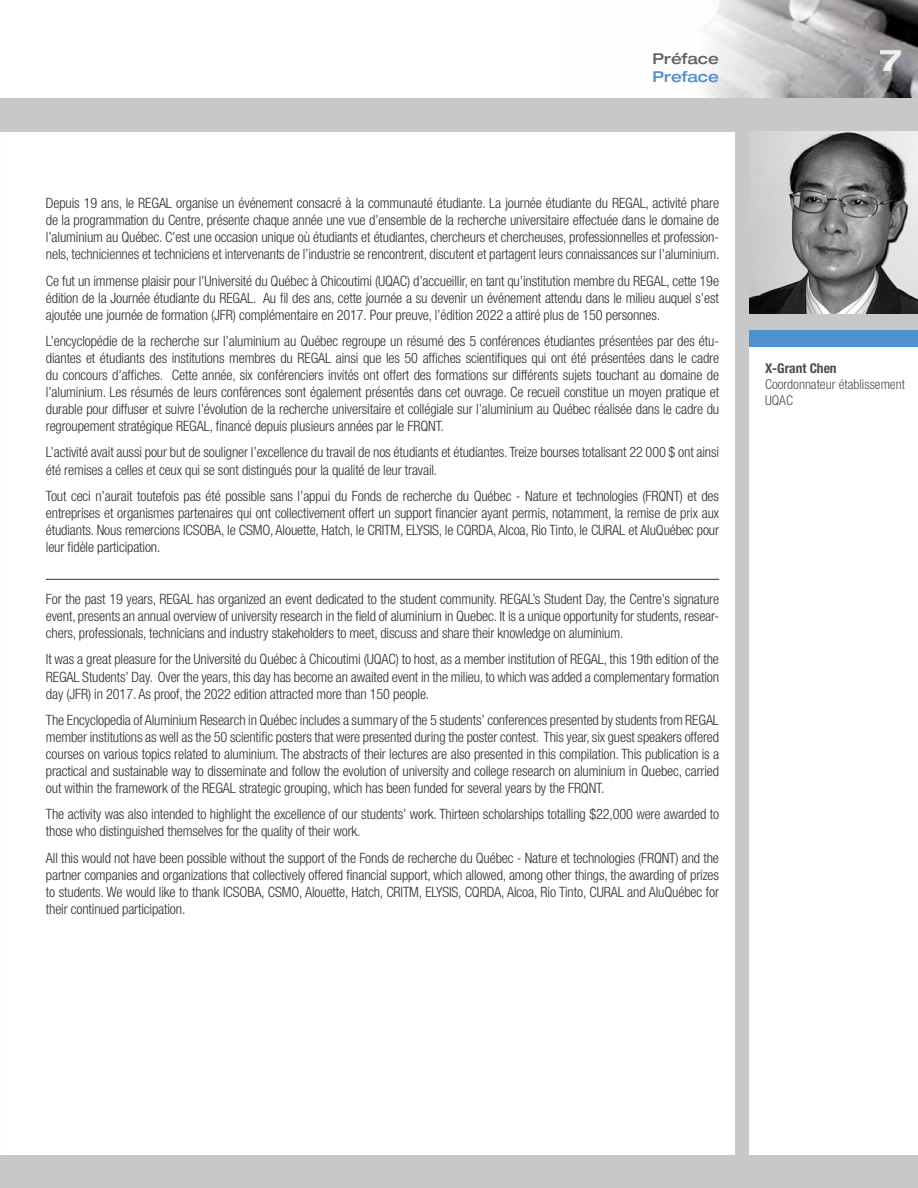
<style>
.page{position:relative;width:918px;height:1188px;background:#fff}
.page>*{position:absolute;margin:0;border:0;box-sizing:border-box;transform-origin:0 0}
.t1{font:700 expanded 30px "Helvetica Neue LT Std";color:#fff}
.Titre_Fr_droite_Conf{font:500 expanded 15px "Helvetica Neue LT Std";color:#636366}
.Titre_Ang_droite_Conf{font:500 expanded 15px "Helvetica Neue LT Std";color:#4f91cc}
.Texte_intro_sans_césure{font:300 condensed 14.25px/17.1px "Helvetica Neue LT Std";letter-spacing:-.01em;color:#312f30;text-align:justify}
.Université_droite{font:300 condensed 13.5px/16.2px "Helvetica Neue LT Std";color:#4b4c4d}
.s1{font-weight:700}
</style>
<div class="page">
<img style="left:566px;top:0;width:352px;height:99px">
<div style="left:0;top:99px;width:918px;height:1089px;background:#c7c8ca"></div>
<div style="left:0;top:132px;width:734px;height:1023px;background:#fff"></div>
<hr style="left:0;top:133px;width:1px;height:1023px;background:#414243">
<div style="left:750px;top:346px;width:168px;height:809px;background:#fff"></div>
<div style="left:750px;top:330px;width:168px;height:16px;background:#4f91cc"></div>
<hr style="left:46px;top:579px;width:673px;height:1px;background:#312f30">
<img style="left:750px;top:132px;width:168px;height:181px">
<p class="Titre_Fr_droite_Conf" style="left:652px;top:50px;width:68px">Préface</p>
<h1 class="t1" style="left:880px;top:41px;width:24px">7</h1>
<p class="Titre_Ang_droite_Conf" style="left:652px;top:68px;width:68px">Preface</p>
<p class="Texte_intro_sans_césure" style="left:46px;top:194px;width:675px">Depuis 19 ans, le REGAL organise un événement consacré à la communauté étudiante. La journée étudiante du REGAL, activité phare de la programmation du Centre, présente chaque année une vue d’ensemble de la recherche universitaire effectuée dans le domaine de l’aluminium au Québec. C’est une occasion unique où étudiants et étudiantes, chercheurs et chercheuses, professionnelles et profession&shy;nels, techniciennes et techniciens et intervenants de l’industrie se rencontrent, discutent et partagent leurs connaissances sur l’aluminium.</p>
<p class="Texte_intro_sans_césure" style="left:46px;top:272px;width:675px">Ce fut un immense plaisir pour l’Université du Québec à Chicoutimi (UQAC) d’accueillir, en tant qu’institution membre du REGAL, cette 19e édition de la Journée étudiante du REGAL. Au fil des ans, cette journée a su devenir un événement attendu dans le milieu auquel s’est ajoutée une journée de formation (JFR) complémentaire en 2017. Pour preuve, l’édition 2022 a attiré plus de 150 personnes.</p>
<p class="Texte_intro_sans_césure" style="left:46px;top:332px;width:675px">L’encyclopédie de la recherche sur l’aluminium au Québec regroupe un résumé des 5 conférences étudiantes présentées par des étu&shy;diantes et étudiants des institutions membres du REGAL ainsi que les 50 affiches scientifiques qui ont été présentées dans le cadre du concours d’affiches. Cette année, six conférenciers invités ont offert des formations sur différents sujets touchant au domaine de l’aluminium. Les résumés de leurs conférences sont également présentés dans cet ouvrage. Ce recueil constitue un moyen pratique et durable pour diffuser et suivre l’évolution de la recherche universitaire et collégiale sur l’aluminium au Québec réalisée dans le cadre du regroupement stratégique REGAL, financé depuis plusieurs années par le FRQNT.</p>
<p class="Texte_intro_sans_césure" style="left:46px;top:444px;width:675px">L’activité avait aussi pour but de souligner l’excellence du travail de nos étudiants et étudiantes. Treize bourses totalisant 22 000 $ ont ainsi été remises a celles et ceux qui se sont distingués pour la qualité de leur travail.</p>
<p class="Texte_intro_sans_césure" style="left:46px;top:487px;width:675px">Tout ceci n’aurait toutefois pas été possible sans l’appui du Fonds de recherche du Québec - Nature et technologies (FRQNT) et des entreprises et organismes partenaires qui ont collectivement offert un support financier ayant permis, notamment, la remise de prix aux étudiants. Nous remercions ICSOBA, le CSMO, Alouette, Hatch, le CRITM, ELYSIS, le CQRDA, Alcoa, Rio Tinto, le CURAL et AluQuébec pour leur fidèle participation.</p>
<p class="Texte_intro_sans_césure" style="left:46px;top:590px;width:675px">For the past 19 years, REGAL has organized an event dedicated to the student community. REGAL’s Student Day, the Centre’s signature event, presents an annual overview of university research in the field of aluminium in Quebec. It is a unique opportunity for students, resear&shy;chers, professionals, technicians and industry stakeholders to meet, discuss and share their knowledge on aluminium.</p>
<p class="Texte_intro_sans_césure" style="left:46px;top:651px;width:675px">It was a great pleasure for the Université du Québec à Chicoutimi (UQAC) to host, as a member institution of REGAL, this 19th edition of the REGAL Students’ Day. Over the years, this day has become an awaited event in the milieu, to which was added a complementary formation day (JFR) in 2017. As proof, the 2022 edition attracted more than 150 people.</p>
<p class="Texte_intro_sans_césure" style="left:46px;top:711px;width:675px">The Encyclopedia of Aluminium Research in Québec includes a summary of the 5 students’ conferences presented by students from REGAL member institutions as well as the 50 scientific posters that were presented during the poster contest. This year, six guest speakers offered courses on various topics related to aluminium. The abstracts of their lectures are also presented in this compilation. This publication is a practical and sustainable way to disseminate and follow the evolution of university and college research on aluminium in Quebec, carried out within the framework of the REGAL strategic grouping, which has been funded for several years by the FRQNT.</p>
<p class="Texte_intro_sans_césure" style="left:46px;top:806px;width:675px">The activity was also intended to highlight the excellence of our students’ work. Thirteen scholarships totalling $22,000 were awarded to those who distinguished themselves for the quality of their work.</p>
<p class="Texte_intro_sans_césure" style="left:46px;top:849px;width:675px">All this would not have been possible without the support of the Fonds de recherche du Québec - Nature et technologies (FRQNT) and the partner companies and organizations that collectively offered financial support, which allowed, among other things, the awarding of prizes to students. We would like to thank ICSOBA, CSMO, Alouette, Hatch, CRITM, ELYSIS, CQRDA, Alcoa, Rio Tinto, CURAL and AluQuébec for their continued participation.</p>
<p class="Université_droite" style="left:765px;top:360px;width:141px"><span class="s1">X-Grant Chen<br></span>Coordonnateur établissement<br>UQAC</p>
</div>
